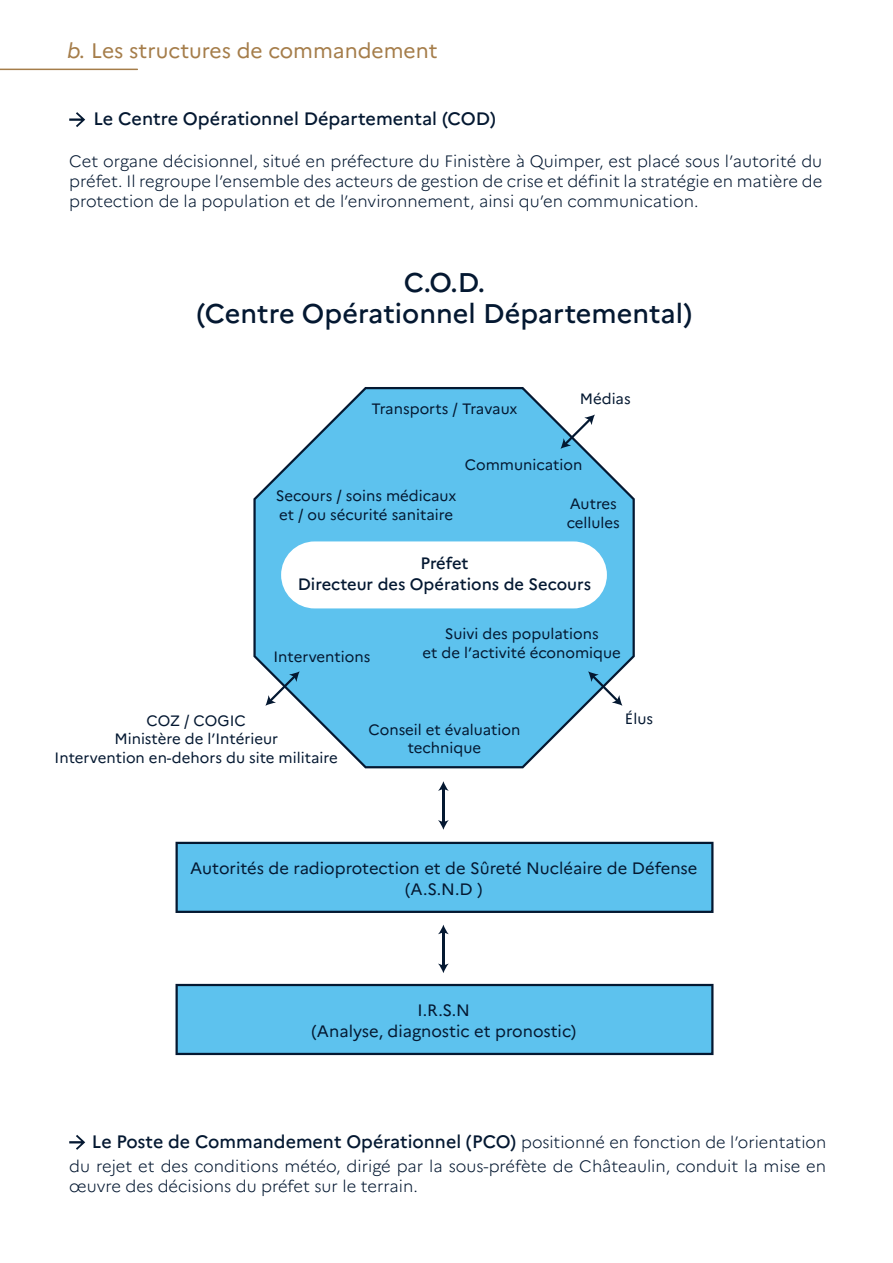
<style>
.page{position:relative;width:893px;height:1263px;background:#fff}
.page>*{position:absolute;margin:0;border:0;box-sizing:border-box;transform-origin:0 0}
.t1{font:500 27px/31.5px "Marianne";color:#041831;text-align:center}
.t2{font:21px "Marianne";color:#a57d4a}
.t3{font:500 18px "Marianne";color:#041831}
.t4{font:300 16.5px/19.8px "Marianne";color:#041831;text-align:justify}
.t5{font:16.5px/21px "Marianne";color:#041831;text-align:center}
.t6{font:500 16.5px/21px "Marianne";color:#041831;text-align:center}
.t7{font:15px/18.3px "Marianne";color:#041831;text-align:center}
.s1{font-style:italic}
.s2{font-weight:300;font-size:16.5px}
</style>
<div class="page">
<svg style="left:0;top:69px;width:138px;height:1px"></svg>
<svg style="left:69px;top:112px;width:16px;height:15px"></svg>
<svg style="left:69px;top:1135px;width:16px;height:15px"></svg>
<svg style="left:253px;top:387px;width:382px;height:381px;fill:#5dc2ee"></svg>
<div style="left:281px;top:541px;width:326px;height:67px;background:#fff;border-radius:33px"></div>
<svg style="left:176px;top:842px;width:537px;height:71px"></svg>
<svg style="left:176px;top:984px;width:537px;height:71px"></svg>
<hr style="left:442px;top:788px;width:2px;height:35px;background:#041831">
<svg style="left:438px;top:781px;width:11px;height:10px"></svg>
<svg style="left:438px;top:820px;width:11px;height:10px"></svg>
<svg style="left:588px;top:671px;width:34px;height:35px"></svg>
<svg style="left:560px;top:414px;width:35px;height:35px"></svg>
<svg style="left:265px;top:671px;width:35px;height:35px"></svg>
<hr style="left:442px;top:931px;width:2px;height:35px;background:#041831">
<svg style="left:438px;top:925px;width:11px;height:9px"></svg>
<svg style="left:438px;top:963px;width:11px;height:10px"></svg>
<p class="t2" style="left:67px;top:38px;width:372px"><span class="s1">b.</span> Les structures de commandement</p>
<p class="t3" style="left:93px;top:108px;width:404px">Le Centre Opérationnel Départemental (COD)</p>
<p class="t4" style="left:69px;top:152px;width:754px">Cet organe décisionnel, situé en préfecture du Finistère à Quimper, est placé sous l’autorité du préfet. Il regroupe l’ensemble des acteurs de gestion de crise et définit la stratégie en matière de protection de la population et de l’environnement, ainsi qu’en communication.</p>
<h1 class="t1" style="left:197px;top:266px;width:497px">C.O.D.<br>(Centre Opérationnel Départemental)</h1>
<p class="t7" style="left:371px;top:399px;width:148px">Transports / Travaux</p>
<p class="t7" style="left:580px;top:390px;width:52px">Médias</p>
<p class="t7" style="left:276px;top:487px;width:182px;text-align:left">Secours / soins médicaux et / ou sécurité sanitaire</p>
<p class="t7" style="left:465px;top:455px;width:119px">Communication</p>
<p class="t7" style="left:567px;top:495px;width:55px;text-align:left">Autres cellules</p>
<p class="t6" style="left:298px;top:552px;width:295px">Préfet<br>Directeur des Opérations de Secours</p>
<p class="t7" style="left:273px;top:647px;width:98px">Interventions</p>
<p class="t7" style="left:423px;top:625px;width:200px">Suivi des populations<br>et de l’activité économique</p>
<p class="t7" style="left:55px;top:711px;width:285px">COZ / COGIC<br>Ministère de l’Intérieur<br>Intervention en-dehors du site militaire</p>
<p class="t7" style="left:369px;top:720px;width:153px">Conseil et évaluation technique</p>
<p class="t7" style="left:625px;top:709px;width:30px">Élus</p>
<p class="t5" style="left:190px;top:857px;width:509px">Autorités de radioprotection et de Sûreté Nucléaire de Défense (A.S.N.D )</p>
<p class="t5" style="left:311px;top:999px;width:266px">I.R.S.N<br>(Analyse, diagnostic et pronostic)</p>
<p class="t3" style="left:92px;top:1130px;width:736px">Le Poste de Commandement Opérationnel (PCO) <span class="s2">positionné en fonction de l’orientation</span></p>
<p class="t4" style="left:69px;top:1156px;width:758px">du rejet et des conditions météo, dirigé par la sous-préfète de Châteaulin, conduit la mise en œuvre des décisions du préfet sur le terrain.</p>
</div>
